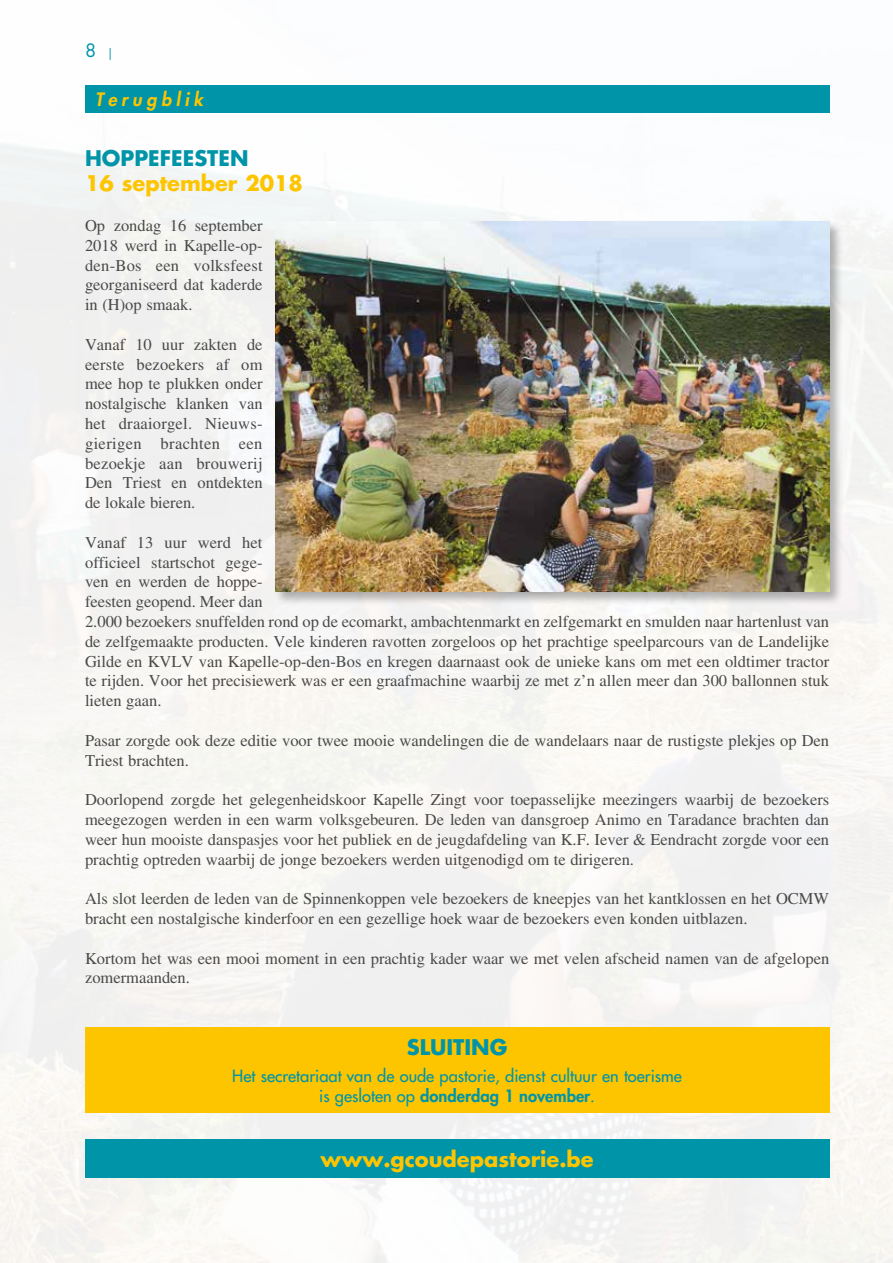
<style>
.page{position:relative;width:893px;height:1263px;background:#fff}
.page>*{position:absolute;margin:0;border:0;box-sizing:border-box;transform-origin:0 0}
.t1{font:700 21px "Futura Std";color:#fdc500}
.t2{font:700 21px "Futura Std";color:#0094a9}
.t3{font:italic 800 18px "Futura Std";letter-spacing:.25em;color:#fdc500}
.t4{font:18px "Futura Std";color:#0094a9}
.t5{font:16.5px/19.8px "Times LT Std";color:#494948}
.t6{font:500 16.5px/19.8px "Futura Std";color:#0094a9;text-align:center}
.s1{font-family:"Officina Sans Std";font-size:12px}
.s2{font-weight:800}
</style>
<div class="page">
<img style="left:0;top:85px;width:893px;height:1178px">
<div style="left:85px;top:85px;width:744px;height:27px;background:#0094a9"></div>
<div style="left:85px;top:1027px;width:744px;height:85px;background:#fdc500"></div>
<div style="left:85px;top:1140px;width:744px;height:38px;background:#0094a9"></div>
<div style="left:273px;top:219px;width:570px;height:387px;background:#000;opacity:.3"></div>
<img style="left:275px;top:221px;width:554px;height:371px">
<p class="t4" style="left:85px;top:39px;width:28px">8 <span class="s1">|</span></p>
<p class="t3" style="left:95px;top:88px;width:109px">Terugblik</p>
<p class="t2" style="left:85px;top:144px;width:165px">HOPPEFEESTEN</p>
<p class="t1" style="left:85px;top:170px;width:219px">16 september 2018</p>
<p class="t5" style="left:85px;top:215px;width:179px;text-align:justify">Op zondag 16 september 2018 werd in Kapelle-op&shy;den-Bos een volksfeest georganiseerd dat kaderde in (H)op smaak.</p>
<p class="t5" style="left:85px;top:334px;width:179px;text-align:justify">Vanaf 10 uur zakten de eerste bezoekers af om mee hop te plukken onder nostalgische klanken van het draaiorgel. Nieuws&shy;gierigen brachten een bezoekje aan brouwerij Den Triest en ontdekten de lokale bieren.</p>
<p class="t5" style="left:85px;top:532px;width:746px">Vanaf 13 uur werd het<br>officieel startschot gege-<br>ven en werden de hoppe-<br>feesten geopend. Meer dan<br>2.000 bezoekers snuffelden rond op de ecomarkt, ambachtenmarkt en zelfgemarkt en smulden naar hartenlust van de zelfgemaakte producten. Vele kinderen ravotten zorgeloos op het prachtige speelparcours van de Landelijke Gilde en KVLV van Kapelle-op-den-Bos en kregen daarnaast ook de unieke kans om met een oldtimer tractor te rijden. Voor het precisiewerk was er een graafmachine waarbij ze met z’n allen meer dan 300 ballonnen stuk lieten gaan.</p>
<p class="t5" style="left:85px;top:730px;width:746px">Pasar zorgde ook deze editie voor twee mooie wandelingen die de wandelaars naar de rustigste plekjes op Den<br>Triest brachten.</p>
<p class="t5" style="left:85px;top:790px;width:746px;text-align:justify">Doorlopend zorgde het gelegenheidskoor Kapelle Zingt voor toepasselijke meezingers waarbij de bezoekers meegezogen werden in een warm volksgebeuren. De leden van dansgroep Animo en Taradance brachten dan weer hun mooiste danspasjes voor het publiek en de jeugdafdeling van K.F. Iever &amp; Eendracht zorgde voor een prachtig optreden waarbij de jonge bezoekers werden uitgenodigd om te dirigeren.</p>
<p class="t5" style="left:85px;top:889px;width:746px">Als slot leerden de leden van de Spinnenkoppen vele bezoekers de kneepjes van het kantklossen en het OCMW bracht een nostalgische kinderfoor en een gezellige hoek waar de bezoekers even konden uitblazen.</p>
<p class="t5" style="left:85px;top:948px;width:746px">Kortom het was een mooi moment in een prachtig kader waar we met velen afscheid namen van de afgelopen zomermaanden.</p>
<p class="t2" style="left:407px;top:1033px;width:102px">SLUITING</p>
<p class="t6" style="left:232px;top:1066px;width:451px">Het secretariaat van de oude pastorie, dienst cultuur en toerisme is gesloten op <span class="s2">donderdag 1 november</span>.</p>
<p class="t1" style="left:321px;top:1145px;width:275px">www.gcoudepastorie.be</p>
</div>
